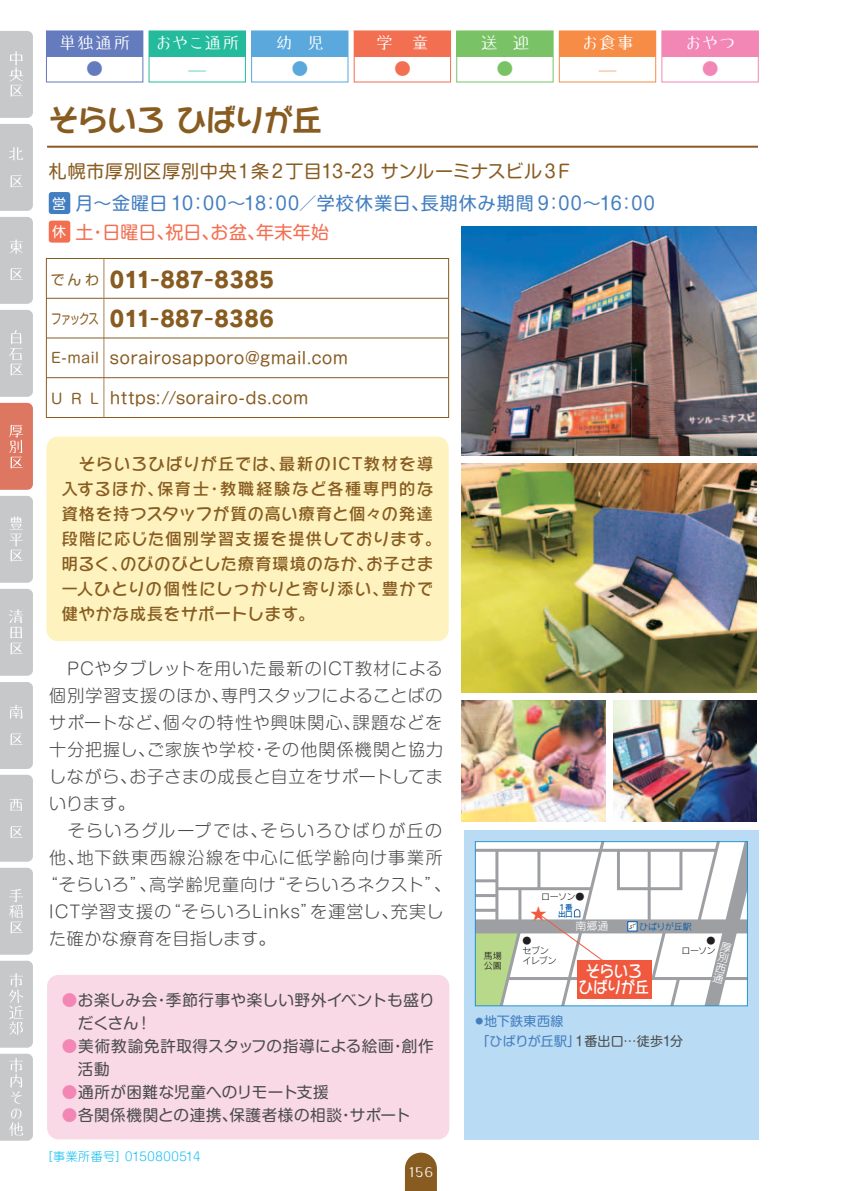
<style>
.page{position:relative;width:842px;height:1191px;background:#fff}
.page>*{position:absolute;margin:0;border:0;box-sizing:border-box;transform-origin:0 0}
.t1{font:30px "Rodin Happy Pro B";letter-spacing:-.035em;color:#885c21}
.t2{font:22px/39.2px "Rodin Pro N EB";letter-spacing:.02em;color:#885c21;scale:.95 1}
.t3{font:18px/32px "Shin M Go Pro";letter-spacing:.04em;color:#437ec1}
.t4{font:18px "Shin M Go Pro";letter-spacing:.015em;color:#f36f51}
.t5{font:300 17px "Shin M Go Pro";letter-spacing:.05em;color:#4b4c4d}
.t6{font:17px "Budo Std L";letter-spacing:.04em;color:#fff}
.t7{font:300 17px "Shin M Go Pro";letter-spacing:.075em;color:#4b4c4d}
.t8{font:300 17px "Shin M Go Pro";letter-spacing:.09em;color:#4b4c4d}
.t9{font:300 17px "Shin M Go Pro";letter-spacing:.025em;color:#4b4c4d}
.t10{font:17px "Budo Std L";color:#647bbd}
.t11{font:17px "Budo Std L";color:#24bb9d}
.t12{font:17px "Budo Std L";color:#5ba8dc}
.t13{font:17px "Budo Std L";color:#f36f51}
.t14{font:17px "Budo Std L";color:#79c366}
.t15{font:17px "Budo Std L";color:#f68c45}
.t16{font:17px "Budo Std L";color:#f287b6}
.t17{font:16.6px/25px "Rodin Happy Pro DB";letter-spacing:.04em;color:#885c21}
.t18{font:16px "Shin M Go Pro";letter-spacing:.03em;color:#885c21}
.t19{font:16px/16px "Rodin Happy Pro DB";letter-spacing:-.03em;color:#fff;text-align:center;scale:.9 1}
.t20{font:16px "Rodin Pro N M";color:#f0593e}
.t21{font:15.6px/23px "Shin M Go Pro";letter-spacing:.03em;color:#4b4c4d}
.t22{font:14px "Shin M Go Pro";letter-spacing:.055em;color:#885c21}
.t23{font:14px "Shin M Go Pro";letter-spacing:.055em;color:#885c21;scale:.75 1}
.t24{font:14px "Budo Std L";color:#fff}
.t25{font:13px/20px "Shin M Go Pro";letter-spacing:.005em;color:#437ec1}
.t26{font:300 12px "Shin M Go Pro";letter-spacing:.045em;color:#15c0f2}
.t27{font:11px/10.8px "Rodin Pro N M";color:#fff;text-align:justify}
.t28{font:9px/10px "Rodin Pro N M";letter-spacing:-.06em;color:#231f20}
.t29{font:9px "Rodin Pro N M";letter-spacing:-.03em;color:#015aaa}
.t30{font:7.6px/7.6px "Rodin Pro N DB";color:#015aaa}
.s1{color:#885c21}
.s2{font-size:14px;color:#fff}
.s3{font-family:"Rodin Pro N DB"}
.s4{font-size:14px}
.s5{color:#f287b6}
.s6{color:#4b4c4d}
</style>
<div class="page">
<svg style="left:405px;top:1152px;width:32px;height:39px"></svg>
<svg style="left:0;top:31px;width:33px;height:87px;background:#cacbcc"></svg>
<div style="left:0;top:124px;width:33px;height:87px;background:#c7c8ca"></div>
<svg style="left:0;top:217px;width:33px;height:87px;background:#c9cacc"></svg>
<svg style="left:0;top:310px;width:33px;height:87px;background:#c9cacc"></svg>
<svg style="left:0;top:403px;width:33px;height:87px;background:#df7f6b"></svg>
<svg style="left:0;top:496px;width:33px;height:87px;background:#cacbcd"></svg>
<svg style="left:0;top:589px;width:33px;height:87px;background:#cacbcd"></svg>
<div style="left:0;top:682px;width:33px;height:87px;background:#c7c8ca"></div>
<div style="left:0;top:775px;width:33px;height:86px;background:#c7c8ca"></div>
<svg style="left:0;top:867px;width:33px;height:87px;background:#cacbcd"></svg>
<svg style="left:0;top:960px;width:33px;height:87px;background:#cbccce"></svg>
<svg style="left:0;top:1053px;width:33px;height:87px;background:#cbccce"></svg>
<div style="left:464px;top:830px;width:295px;height:309px;background:#b9dbf3"></div>
<div style="left:47px;top:975px;width:402px;height:164px;background:#fad9e7;border-radius:11px"></div>
<div style="left:46px;top:31px;width:97px;height:25px;background:#647bbd"></div>
<div style="left:46px;top:30px;width:97px;height:52px;border:1px solid #647bbd"></div>
<div style="left:149px;top:31px;width:96px;height:25px;background:#24bb9d"></div>
<div style="left:149px;top:30px;width:97px;height:52px;border:1px solid #24bb9d"></div>
<div style="left:252px;top:31px;width:96px;height:25px;background:#5ba8dc"></div>
<div style="left:251px;top:30px;width:97px;height:52px;border:1px solid #5ba8dc"></div>
<div style="left:354px;top:31px;width:97px;height:25px;background:#f36f51"></div>
<div style="left:354px;top:30px;width:97px;height:52px;border:1px solid #f36f51"></div>
<div style="left:457px;top:31px;width:96px;height:25px;background:#79c366"></div>
<div style="left:456px;top:30px;width:98px;height:52px;border:1px solid #79c366"></div>
<div style="left:559px;top:31px;width:97px;height:25px;background:#f68c45"></div>
<div style="left:559px;top:30px;width:97px;height:52px;border:1px solid #f68c45"></div>
<div style="left:662px;top:31px;width:96px;height:25px;background:#f287b6"></div>
<div style="left:661px;top:30px;width:98px;height:52px;border:1px solid #f287b6"></div>
<hr style="left:47px;top:146px;width:711px;height:2px;background:#885c21">
<div style="left:49px;top:192px;width:21px;height:22px;background:#437ec1;border-radius:3px"></div>
<div style="left:49px;top:221px;width:21px;height:22px;background:#f36f51;border-radius:3px"></div>
<div style="left:46px;top:436px;width:403px;height:205px;background:#fef3be;border-radius:11px"></div>
<img style="left:462px;top:464px;width:294px;height:228px">
<img style="left:462px;top:227px;width:294px;height:228px">
<img style="left:462px;top:700px;width:143px;height:121px">
<img style="left:613px;top:700px;width:143px;height:121px">
<hr style="left:46px;top:298px;width:403px;height:1px;background:#885c21">
<div style="left:46px;top:258px;width:403px;height:160px;border:1px solid #885c21"></div>
<hr style="left:103px;top:258px;width:1px;height:159px;background:#a78255">
<hr style="left:46px;top:337px;width:403px;height:1px;background:#885c21">
<hr style="left:46px;top:377px;width:403px;height:1px;background:#885c21">
<div style="left:475px;top:841px;width:272px;height:164px;background:#fff"></div>
<div style="left:475px;top:919px;width:272px;height:14px;background:#9d9fa2"></div>
<svg style="left:649px;top:843px;width:97px;height:161px"></svg>
<svg style="left:477px;top:918px;width:48px;height:86px"></svg>
<hr style="left:509px;top:977px;width:238px;height:3px;background:#9d9fa2">
<hr style="left:475px;top:848px;width:241px;height:3px;background:#9d9fa2">
<hr style="left:495px;top:850px;width:3px;height:72px;background:#9d9fa2">
<hr style="left:497px;top:887px;width:94px;height:3px;background:#9d9fa2">
<div style="left:617px;top:848px;width:65px;height:42px;border:3px solid #9d9fa2"></div>
<hr style="left:648px;top:850px;width:3px;height:74px;background:#9d9fa2">
<hr style="left:537px;top:850px;width:3px;height:38px;background:#9d9fa2">
<hr style="left:518px;top:889px;width:3px;height:32px;background:#9d9fa2">
<hr style="left:475px;top:879px;width:21px;height:3px;background:#9d9fa2">
<hr style="left:475px;top:894px;width:21px;height:3px;background:#9d9fa2">
<hr style="left:475px;top:908px;width:21px;height:3px;background:#9d9fa2">
<svg style="left:627px;top:921px;width:10px;height:10px"></svg>
<svg style="left:629px;top:923px;width:7px;height:6px"></svg>
<div style="left:577px;top:960px;width:74px;height:38px;background:#f0593e"></div>
<svg style="left:538px;top:843px;width:74px;height:161px"></svg>
<div style="left:475px;top:841px;width:273px;height:165px;border:1px solid #2694c9"></div>
<p class="t6" style="left:59px;top:31px;width:73px">単独通所</p>
<p class="t6" style="left:155px;top:31px;width:86px">おやこ通所</p>
<p class="t6" style="left:276px;top:31px;width:50px">幼 児</p>
<p class="t6" style="left:376px;top:31px;width:54px">学　童</p>
<p class="t6" style="left:481px;top:31px;width:50px">送 迎</p>
<p class="t6" style="left:581px;top:31px;width:54px">お食事</p>
<p class="t6" style="left:685px;top:31px;width:52px">おやつ</p>
<p class="t10" style="left:86px;top:56px;width:18px">●</p>
<p class="t11" style="left:189px;top:56px;width:18px">̶</p>
<p class="t12" style="left:291px;top:56px;width:18px">●</p>
<p class="t13" style="left:394px;top:56px;width:18px">●</p>
<p class="t14" style="left:497px;top:56px;width:18px">●</p>
<p class="t15" style="left:599px;top:56px;width:18px">̶</p>
<p class="t16" style="left:702px;top:56px;width:18px">●</p>
<p class="t1" style="left:49px;top:99px;width:275px">そらいろ ひばりが丘</p>
<p class="t3" style="left:49px;top:153px;width:608px"><span class="s1">札幌市厚別区厚別中央１条２丁目13-23 サンルーミナスビル３F<br></span><span class="s2">営</span> 月～金曜日 10：00～18：00／学校休業日、長期休み期間 9：00～16：00</p>
<p class="t4" style="left:52px;top:217px;width:278px"><span class="s2">休</span> 土・日曜日、祝日、お盆、年末年始</p>
<p class="t2" style="left:110px;top:259px;width:174px">011<span class="s3">-</span>887<span class="s3">-</span>8385<br>011<span class="s3">-</span>887<span class="s3">-</span>8386</p>
<p class="t18" style="left:51px;top:345px;width:298px"><span class="s4">E-mail</span> sorairosapporo@gmail.com</p>
<p class="t22" style="left:51px;top:387px;width:49px">URL</p>
<p class="t22" style="left:51px;top:269px;width:50px">でんわ</p>
<p class="t23" style="left:51px;top:307px;width:65px">ファックス</p>
<p class="t18" style="left:110px;top:385px;width:200px">https://sorairo-ds.com</p>
<p class="t17" style="left:61px;top:451px;width:382px">　そらいろひばりが丘では、最新のICT教材を導入するほか、保育士・教職経験など各種専門的な資格を持つスタッフが質の高い療育と個々の発達段階に応じた個別学習支援を提供しております。明るく、のびのびとした療育環境のなか、お子さま一人ひとりの個性にしっかりと寄り添い、豊かで健やかな成長をサポートします。</p>
<p class="t5" style="left:49px;top:654px;width:395px">　PCやタブレットを用いた最新のICT教材による</p>
<p class="t5" style="left:49px;top:681px;width:395px">個別学習支援のほか、専門スタッフによることばの</p>
<p class="t5" style="left:49px;top:708px;width:394px">サポートなど、個々の特性や興味関心、課題などを</p>
<p class="t5" style="left:49px;top:735px;width:395px">十分把握し、ご家族や学校・その他関係機関と協力</p>
<p class="t5" style="left:49px;top:762px;width:395px">しながら、お子さまの成長と自立をサポートしてま</p>
<p class="t5" style="left:49px;top:789px;width:87px">いります。</p>
<p class="t7" style="left:49px;top:816px;width:394px">　そらいろグループでは、そらいろひばりが丘の</p>
<p class="t8" style="left:49px;top:843px;width:395px">他、地下鉄東西線沿線を中心に低学齢向け事業所</p>
<p class="t5" style="left:41px;top:870px;width:412px">“そらいろ”、高学齢児童向け“そらいろネクスト”、</p>
<p class="t5" style="left:49px;top:897px;width:396px">ICT学習支援の“そらいろLinks”を運営し、充実し</p>
<p class="t9" style="left:49px;top:924px;width:228px">た確かな療育を目指します。</p>
<p class="t21" style="left:78px;top:987px;width:358px;text-indent:-16px"><span class="s5">●</span>お楽しみ会・季節行事や楽しい野外イベントも盛りだくさん！</p>
<p class="t21" style="left:78px;top:1033px;width:357px;text-indent:-16px"><span class="s5">●</span>美術教諭免許取得スタッフの指導による絵画・創作活動</p>
<p class="t21" style="left:62px;top:1079px;width:268px"><span class="s5">●</span>通所が困難な児童へのリモート支援</p>
<p class="t21" style="left:62px;top:1102px;width:350px"><span class="s5">●</span>各関係機関との連携、保護者様の相談・サポート</p>
<p class="t26" style="left:41px;top:1146px;width:161px">［事業所番号］0150800514</p>
<p class="t24" style="left:409px;top:1161px;width:26px">156</p>
<p class="t28" style="left:484px;top:950px;width:20px">馬場公園</p>
<p class="t28" style="left:541px;top:891px;width:45px">ローソン●</p>
<p class="t30" style="left:558px;top:902px;width:16px">１番出口</p>
<p class="t20" style="left:530px;top:903px;width:17px">★</p>
<p class="t27" style="left:576px;top:920px;width:34px">南郷通</p>
<p class="t29" style="left:639px;top:920px;width:54px">ひばりが丘駅</p>
<p class="t28" style="left:523px;top:935px;width:36px">●<br>セブンイレブン</p>
<p class="t28" style="left:681px;top:935px;width:36px;text-align:right">●<br>ローソン</p>
<p class="t27" style="left:722px;top:940px;width:7px;rotate:14deg">厚別西通</p>
<p class="t19" style="left:579px;top:962px;width:80px">そらいろひばりが丘</p>
<p class="t25" style="left:475px;top:1009px;width:209px"><sup>●</sup>地下鉄東西線<br>「ひばりが丘駅」<span class="s6">１番出口…徒歩1分</span></p>
</div>
